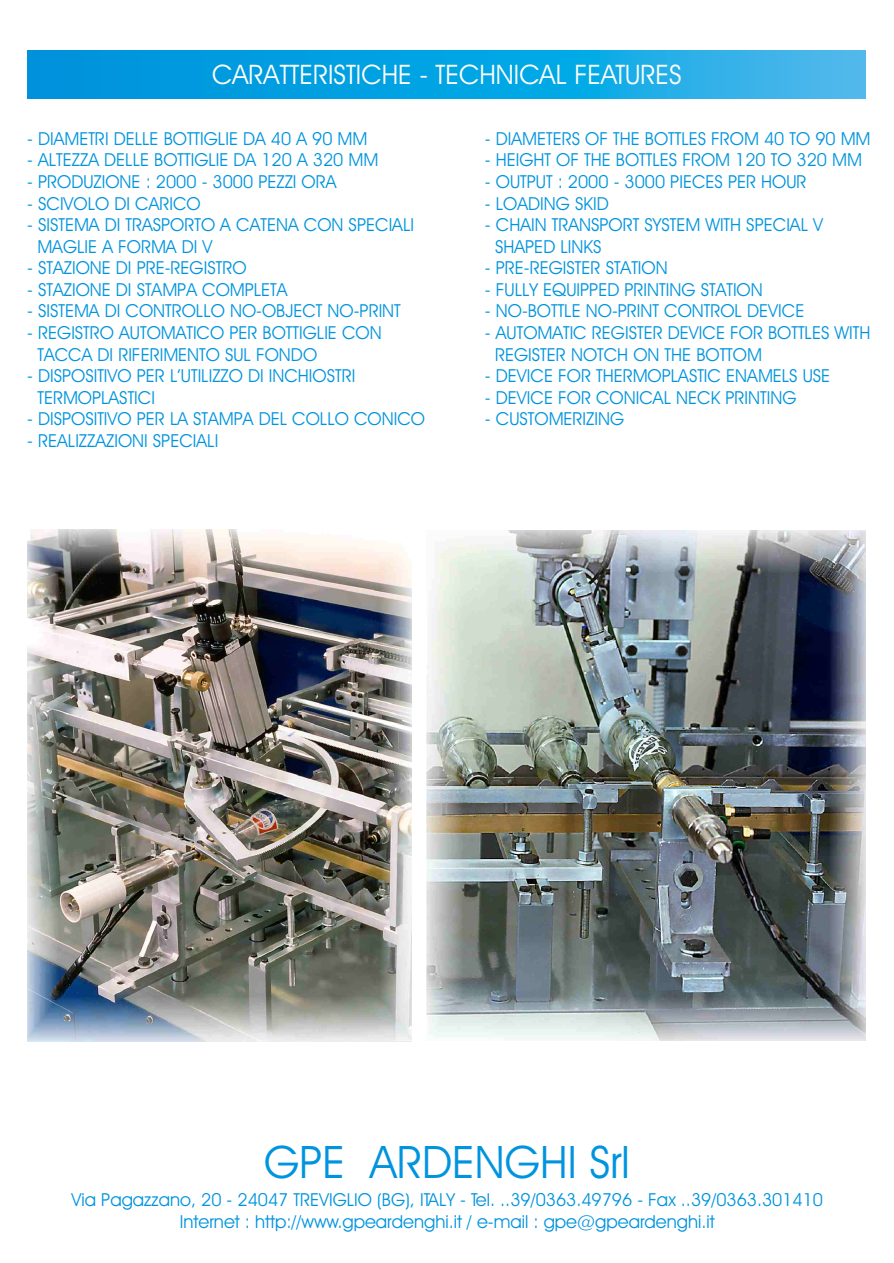
<style>
.page{position:relative;width:894px;height:1263px;background:#fff}
.page>*{position:absolute;margin:0;border:0;box-sizing:border-box;transform-origin:0 0}
.t1{font:45px "Avant Garde Bk BT";color:#0094de}
.t2{font:27px "Avant Garde Bk BT";color:#fff}
.t3{font:18px/21.6px "Avant Garde Bk BT";color:#0094de}
</style>
<div class="page">
<img style="left:27px;top:50px;width:839px;height:48px">
<img style="left:427px;top:530px;width:439px;height:511px">
<img style="left:27px;top:529px;width:384px;height:513px">
<h2 class="t2" style="left:212px;top:63px;width:471px">CARATTERISTICHE - TECHNICAL FEATURES</h2>
<p class="t3" style="left:27px;top:129px;width:342px">- DIAMETRI DELLE BOTTIGLIE DA 40 A 90 MM</p>
<p class="t3" style="left:27px;top:151px;width:352px">- ALTEZZA DELLE BOTTIGLIE DA 120 A 320 MM</p>
<p class="t3" style="left:27px;top:172px;width:311px">- PRODUZIONE : 2000 - 3000 PEZZI ORA</p>
<p class="t3" style="left:27px;top:194px;width:175px">- SCIVOLO DI CARICO</p>
<p class="t3" style="left:37px;top:216px;width:378px;text-indent:-10px">- SISTEMA DI TRASPORTO A CATENA CON SPECIALI<br>MAGLIE A FORMA DI V</p>
<p class="t3" style="left:27px;top:259px;width:221px">- STAZIONE DI PRE-REGISTRO</p>
<p class="t3" style="left:27px;top:280px;width:262px">- STAZIONE DI STAMPA COMPLETA</p>
<p class="t3" style="left:27px;top:302px;width:375px">- SISTEMA DI CONTROLLO NO-OBJECT NO-PRINT</p>
<p class="t3" style="left:37px;top:323px;width:346px;text-indent:-10px">- REGISTRO AUTOMATICO PER BOTTIGLIE CON<br>TACCA DI RIFERIMENTO SUL FONDO</p>
<p class="t3" style="left:37px;top:367px;width:319px;text-indent:-10px">- DISPOSITIVO PER L’UTILIZZO DI INCHIOSTRI<br>TERMOPLASTICI</p>
<p class="t3" style="left:27px;top:410px;width:399px">- DISPOSITIVO PER LA STAMPA DEL COLLO CONICO</p>
<p class="t3" style="left:27px;top:431px;width:193px">- REALIZZAZIONI SPECIALI</p>
<p class="t3" style="left:485px;top:129px;width:387px">- DIAMETERS OF THE BOTTLES FROM 40 TO 90 MM</p>
<p class="t3" style="left:485px;top:151px;width:379px">- HEIGHT OF THE BOTTLES FROM 120 TO 320 MM</p>
<p class="t3" style="left:485px;top:172px;width:323px">- OUTPUT : 2000 - 3000 PIECES PER HOUR</p>
<p class="t3" style="left:485px;top:194px;width:125px">- LOADING SKID</p>
<p class="t3" style="left:495px;top:216px;width:330px;text-indent:-10px">- CHAIN TRANSPORT SYSTEM WITH SPECIAL V<br>SHAPED LINKS</p>
<p class="t3" style="left:485px;top:259px;width:184px">- PRE-REGISTER STATION</p>
<p class="t3" style="left:485px;top:280px;width:279px">- FULLY EQUIPPED PRINTING STATION</p>
<p class="t3" style="left:485px;top:302px;width:321px">- NO-BOTTLE NO-PRINT CONTROL DEVICE</p>
<p class="t3" style="left:495px;top:323px;width:377px;text-indent:-10px">- AUTOMATIC REGISTER DEVICE FOR BOTTLES WITH<br>REGISTER NOTCH ON THE BOTTOM</p>
<p class="t3" style="left:485px;top:367px;width:347px">- DEVICE FOR THERMOPLASTIC ENAMELS USE</p>
<p class="t3" style="left:485px;top:388px;width:313px">- DEVICE FOR CONICAL NECK PRINTING</p>
<p class="t3" style="left:485px;top:410px;width:141px">- CUSTOMERIZING</p>
<h1 class="t1" style="left:264px;top:1144px;width:367px">GPE ARDENGHI Srl</h1>
<p class="t3" style="left:72px;top:1191px;width:753px;text-align:center">Via Pagazzano, 20 - 24047 TREVIGLIO (BG), ITALY - Tel. ..39/0363.49796 - Fax ..39/0363.301410<br>Internet : http://www.gpeardenghi.it / e-mail : gpe@gpeardenghi.it</p>
</div>
